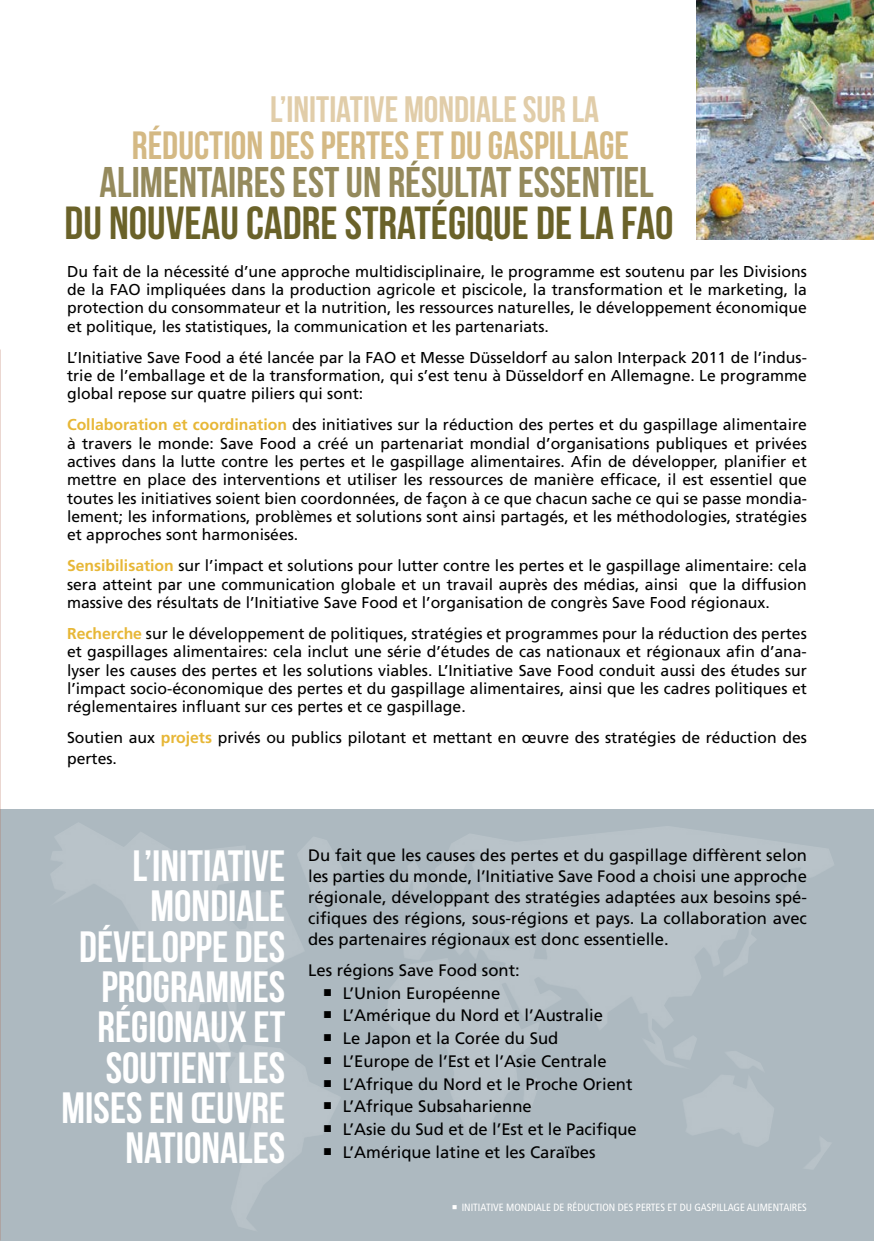
<style>
.page{position:relative;width:874px;height:1241px;background:#fff}
.page>*{position:absolute;margin:0;border:0;box-sizing:border-box;transform-origin:0 0}
.t1{font:46.38px "Bebas Neue";color:#6a6229}
.t2{font:43.75px/40.2px "Bebas Neue";color:#fff;text-align:right}
.t3{font:42.88px "Bebas Neue";color:#958a5c}
.t4{font:39.38px "Bebas Neue";color:#d4b984}
.t5{font:36.75px "Bebas Neue";color:#e1cda9}
.t6{font:16.62px/22.8px "Frutiger LT Std";color:#000;text-align:justify}
.t7{font:15.75px/18.4px "Frutiger LT Std";color:#000;text-align:justify}
.t8{font:condensed 10.5px "Frutiger LT Std";color:#fff}
.s1{font-weight:700;color:#e7b737}
</style>
<div class="page">
<img style="left:696px;top:0;width:177px;height:240px">
<div style="left:0;top:809px;width:873px;height:431px;background:#adb9c0"></div>
<svg style="left:51px;top:823px;width:783px;height:407px"></svg>
<svg style="left:324px;top:988px;width:26px;height:11px"></svg>
<svg style="left:324px;top:1011px;width:26px;height:11px"></svg>
<svg style="left:324px;top:1034px;width:26px;height:10px"></svg>
<svg style="left:324px;top:1056px;width:26px;height:11px"></svg>
<svg style="left:324px;top:1079px;width:26px;height:11px"></svg>
<svg style="left:324px;top:1102px;width:26px;height:11px"></svg>
<svg style="left:324px;top:1125px;width:26px;height:10px"></svg>
<svg style="left:324px;top:1147px;width:26px;height:11px"></svg>
<svg style="left:452px;top:1204px;width:4px;height:4px"></svg>
<h3 class="t5" style="left:270px;top:89px;width:330px">L’INITIATIVE MONDIALE SUR LA</h3>
<h3 class="t4" style="left:132px;top:123px;width:498px">RÉDUCTION DES PERTES ET DU GASPILLAGE</h3>
<h3 class="t3" style="left:100px;top:159px;width:555px">ALIMENTAIRES EST UN RÉSULTAT ESSENTIEL</h3>
<h1 class="t1" style="left:64px;top:198px;width:582px">DU NOUVEAU CADRE STRATÉGIQUE DE LA FAO</h1>
<p class="t7" style="left:67px;top:262px;width:741px">Du fait de la nécessité d’une approche multidisciplinaire, le programme est soutenu par les Divisions de la FAO impliquées dans la production agricole et piscicole, la transformation et le marketing, la protection du consommateur et la nutrition, les ressources naturelles, le développement économique et politique, les statistiques, la communication et les partenariats.</p>
<p class="t7" style="left:67px;top:348px;width:741px">L’Initiative Save Food a été lancée par la FAO et Messe Düsseldorf au salon Interpack 2011 de l’indus&shy;trie de l’emballage et de la transformation, qui s’est tenu à Düsseldorf en Allemagne. Le programme global repose sur quatre piliers qui sont:</p>
<p class="t7" style="left:67px;top:415px;width:741px"><span class="s1">Collaboration et coordination</span> des initiatives sur la réduction des pertes et du gaspillage alimentaire à travers le monde: Save Food a créé un partenariat mondial d’organisations publiques et privées actives dans la lutte contre les pertes et le gaspillage alimentaires. Afin de développer, planifier et mettre en place des interventions et utiliser les ressources de manière efficace, il est essentiel que toutes les initiatives soient bien coordonnées, de façon à ce que chacun sache ce qui se passe mondia&shy;lement; les informations, problèmes et solutions sont ainsi partagés, et les méthodologies, stratégies et approches sont harmonisées.</p>
<p class="t7" style="left:67px;top:556px;width:741px"><span class="s1">Sensibilisation</span> sur l’impact et solutions pour lutter contre les pertes et le gaspillage alimentaire: cela sera atteint par une communication globale et un travail auprès des médias, ainsi que la diffusion massive des résultats de l’Initiative Save Food et l’organisation de congrès Save Food régionaux.</p>
<p class="t7" style="left:67px;top:624px;width:741px"><span class="s1">Recherche</span> sur le développement de politiques, stratégies et programmes pour la réduction des pertes et gaspillages alimentaires: cela inclut une série d’études de cas nationaux et régionaux afin d’ana&shy;lyser les causes des pertes et les solutions viables. L’Initiative Save Food conduit aussi des études sur l’impact socio-économique des pertes et du gaspillage alimentaires, ainsi que les cadres politiques et réglementaires influant sur ces pertes et ce gaspillage.</p>
<p class="t7" style="left:67px;top:727px;width:741px;line-height:21px">Soutien aux <span class="s1">projets</span> privés ou publics pilotant et mettant en œuvre des stratégies de réduction des pertes.</p>
<h2 class="t2" style="left:62px;top:845px;width:225px">L’INITIATIVE<br>MONDIALE<br>DÉVELOPPE DES<br>PROGRAMMES<br>RÉGIONAUX ET<br>SOUTIENT LES<br>MISES EN ŒUVRE<br>NATIONALES</h2>
<p class="t6" style="left:308px;top:844px;width:500px;line-height:21px">Du fait que les causes des pertes et du gaspillage diffèrent selon les parties du monde, l’Initiative Save Food a choisi une approche régionale, développant des stratégies adaptées aux besoins spé&shy;cifiques des régions, sous-régions et pays. La collaboration avec des partenaires régionaux est donc essentielle.</p>
<p class="t6" style="left:342px;top:958px;width:295px;text-align:left;text-indent:-35px">Les régions Save Food sont:<br>L’Union Européenne<br>L’Amérique du Nord et l’Australie<br>Le Japon et la Corée du Sud<br>L’Europe de l’Est et l’Asie Centrale<br>L’Afrique du Nord et le Proche Orient<br>L’Afrique Subsaharienne<br>L’Asie du Sud et de l’Est et le Pacifique<br>L’Amérique latine et les Caraïbes</p>
<p class="t8" style="left:461px;top:1200px;width:346px">INITIATIVE MONDIALE DE RÉDUCTION DES PERTES ET DU GASPILLAGE ALIMENTAIRES</p>
</div>
